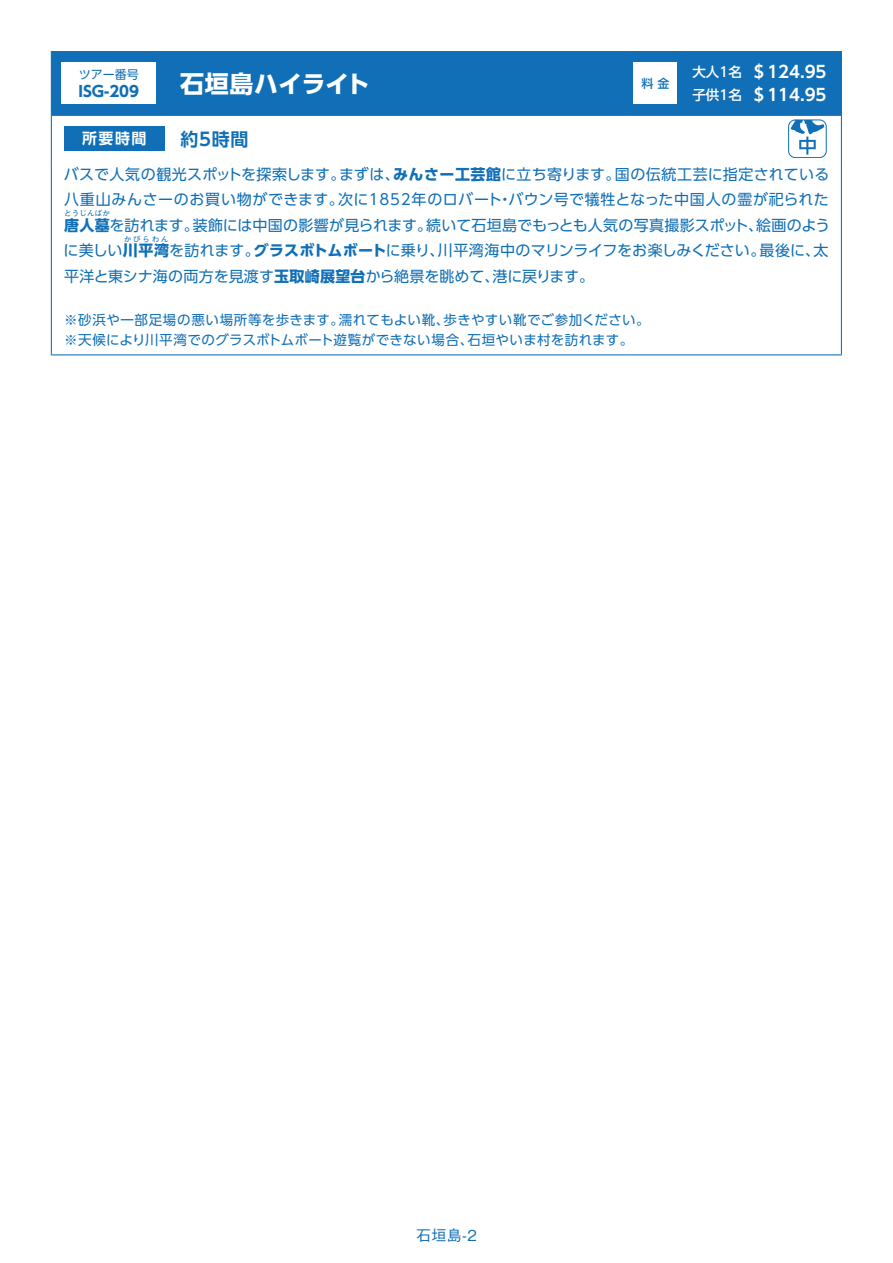
<style>
.page{position:relative;width:893px;height:1263px;background:#fff}
.page>*{position:absolute;margin:0;border:0;box-sizing:border-box;transform-origin:0 0}
.t1{font:700 24px "UD Shin Go Pro";color:#fff}
.t2{font:700 18px "UD Shin Go Pro De";color:#106fb6}
.t3{font:700 16.5px "UD Shin Go Pro De";color:#fff}
.t4{font:15px/25.5px "UD Shin Go Pro";letter-spacing:.015em;color:#106fb6}
.t5{font:15px "UD Shin Go Pro";letter-spacing:-.005em;color:#106fb6}
.t6{font:15px/25.5px "UD Shin Go Pro";letter-spacing:.04em;color:#106fb6}
.t7{font:15px "UD Shin Go Pro";letter-spacing:-.01em;color:#106fb6}
.t8{font:700 15px "UD Shin Go Pro";color:#106fb6}
.t9{font:500 15px "Gothic BBB Pro";color:#106fb6}
.t10{font:700 15px "UD Shin Go Pro De";color:#fff}
.t11{font:13.5px "UD Shin Go Pro";letter-spacing:.03em;color:#106fb6}
.t12{font:13.5px "UD Shin Go Pro";letter-spacing:.05em;color:#106fb6}
.t13{font:500 13.5px "UD Shin Go Pro";color:#fff}
.t14{font:12px "UD Shin Go Pro";color:#106fb6}
.t15{font:500 12px "UD Shin Go Pro";color:#106fb6}
.t16{font:700 7.5px "UD Shin Go Pro";letter-spacing:.02em;color:#106fb6}
.s1{font-weight:700}
.s2{font-weight:400}
</style>
<div class="page">
<div style="left:52px;top:52px;width:789px;height:63px;background:#106fb6"></div>
<hr style="left:51px;top:51px;width:576px;height:1px;background:#106fb6">
<hr style="left:51px;top:52px;width:1px;height:63px;background:#106fb6">
<hr style="left:627px;top:51px;width:57px;height:1px;background:#106fb6">
<hr style="left:626px;top:52px;width:1px;height:63px;background:#106fb6">
<hr style="left:684px;top:51px;width:158px;height:1px;background:#106fb6">
<hr style="left:684px;top:52px;width:1px;height:63px;background:#106fb6">
<hr style="left:841px;top:52px;width:1px;height:63px;background:#106fb6">
<hr style="left:51px;top:115px;width:576px;height:1px;background:#106fb6">
<hr style="left:51px;top:116px;width:1px;height:46px;background:#106fb6">
<hr style="left:627px;top:115px;width:57px;height:1px;background:#106fb6">
<hr style="left:684px;top:115px;width:158px;height:1px;background:#106fb6">
<hr style="left:841px;top:116px;width:1px;height:46px;background:#106fb6">
<hr style="left:51px;top:162px;width:1px;height:192px;background:#106fb6">
<hr style="left:841px;top:162px;width:1px;height:192px;background:#106fb6">
<hr style="left:51px;top:354px;width:576px;height:1px;background:#106fb6">
<hr style="left:627px;top:354px;width:57px;height:1px;background:#106fb6">
<hr style="left:684px;top:354px;width:158px;height:1px;background:#106fb6">
<div style="left:61px;top:62px;width:95px;height:42px;background:#fff"></div>
<div style="left:634px;top:63px;width:43px;height:41px;background:#fff"></div>
<div style="left:64px;top:126px;width:100px;height:25px;background:#106fb6"></div>
<div style="left:788px;top:120px;width:38px;height:38px;border:1px solid #106fb6;border-radius:7px"></div>
<svg style="left:790px;top:120px;width:35px;height:35px"></svg>
<p class="t14" style="left:79px;top:65px;width:62px">ツアー番号</p>
<p class="t3" style="left:751px;top:59px;width:77px">＄124.95</p>
<p class="t13" style="left:692px;top:61px;width:51px">大人1名</p>
<h1 class="t1" style="left:180px;top:64px;width:191px">石垣島ハイライト</h1>
<p class="t15" style="left:641px;top:74px;width:29px">料金</p>
<p class="t8" style="left:78px;top:79px;width:62px">ISG-209</p>
<p class="t3" style="left:751px;top:81px;width:77px">＄114.95</p>
<p class="t13" style="left:692px;top:84px;width:51px">子供1名</p>
<p class="t10" style="left:82px;top:127px;width:66px">所要時間</p>
<p class="t2" style="left:180px;top:124px;width:70px">約5時間</p>
<p class="t4" style="left:338px;top:161px;width:492px;text-indent:-274px">バスで人気の観光スポットを探索します。<br>次に1852年のロバートバウン号で犠牲となった中国人の霊が祀られた</p>
<p class="t4" style="left:339px;top:161px;width:62px">まずは、</p>
<p class="t4" style="left:393px;top:161px;width:229px"><span class="s1">みんさー工芸館</span>に立ち寄ります。</p>
<p class="t4" style="left:615px;top:161px;width:216px">国の伝統工芸に指定されている</p>
<p class="t6" style="left:64px;top:186px;width:281px">八重山みんさーのお買い物ができます。<span class="s1">唐人墓</span>を訪れます。</p>
<p class="t4" style="left:497px;top:186px;width:16px">・</p>
<p class="t16" style="left:64px;top:207px;width:47px">とうじんばか</p>
<p class="t4" style="left:64px;top:212px;width:370px;text-indent:129px">装飾には中国の影響が見られます。に美しい<span class="s1">川平湾</span>を訪れます。</p>
<p class="t4" style="left:426px;top:212px;width:338px">続いて石垣島でもっとも人気の写真撮影スポット、</p>
<p class="t4" style="left:756px;top:212px;width:75px">絵画のよう</p>
<p class="t16" style="left:124px;top:233px;width:46px">かびらわん</p>
<p class="t8" style="left:254px;top:238px;width:192px">グラスボトムボート<span class="s2">に乗り、</span></p>
<p class="t7" style="left:438px;top:238px;width:329px">川平湾海中のマリンライフをお楽しみください。</p>
<p class="t4" style="left:760px;top:237px;width:71px">最後に太、</p>
<p class="t5" style="left:64px;top:264px;width:437px">平洋と東シナ海の両方を見渡す<span class="s1">玉取崎展望台</span>から絶景を眺めて、</p>
<p class="t11" style="left:444px;top:309px;width:208px">歩きやすい靴でご参加ください。</p>
<p class="t4" style="left:492px;top:263px;width:103px">港に戻ります。</p>
<p class="t12" style="left:64px;top:309px;width:281px">※砂浜や一部足場の悪い場所等を歩きます。</p>
<p class="t11" style="left:339px;top:309px;width:112px">濡れてもよい靴、</p>
<p class="t11" style="left:64px;top:329px;width:411px">※天候により川平湾でのグラスボトムボート遊覧ができない場合、</p>
<p class="t11" style="left:467px;top:329px;width:167px">石垣やいま村を訪れます。</p>
<p class="t9" style="left:416px;top:1223px;width:62px">石垣島-2</p>
</div>
